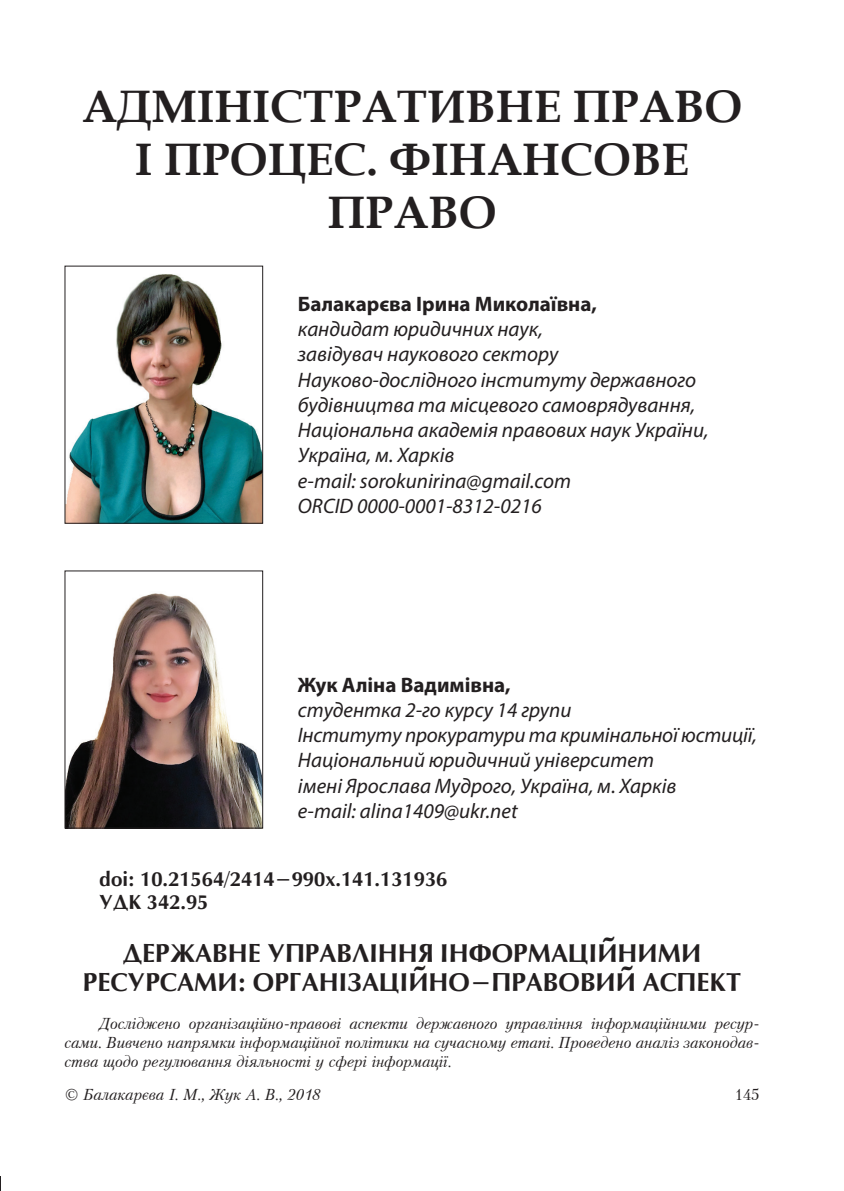
<style>
.page{position:relative;width:844px;height:1191px;background:#fff}
.page>*{position:absolute;margin:0;border:0;box-sizing:border-box;transform-origin:0 0}
.t1{font:700 45.5px/52.5px "Book Antiqua";color:#231f20;text-align:center}
.t2{font:700 24.5px/29.4px "Opium";color:#231f20;text-align:center}
.t3{font:italic 21px/25.2px "Myriad Pro";color:#231f20}
.t4{font:700 21px "Myriad Pro";color:#231f20}
.t5{font:700 19.25px/22.8px "Opium";color:#231f20}
.t6{font:italic 15.75px/18.9px "Petersburg CTT";color:#231f20;text-align:justify}
.t7{font:15.75px "Petersburg CTT";color:#231f20}
</style>
<div class="page">
<svg style="left:0;top:1176px;width:1px;height:15px"></svg>
<img style="left:66px;top:274px;width:195px;height:248px">
<div style="left:64px;top:266px;width:199px;height:258px;border:1px solid #231f20"></div>
<img style="left:66px;top:593px;width:195px;height:233px">
<div style="left:64px;top:570px;width:199px;height:258px;border:1px solid #231f20"></div>
<h1 class="t1" style="left:82px;top:81px;width:662px">АДМІНІСТРАТИВНЕ ПРАВО<br>І ПРОЦЕС. ФІНАНСОВЕ<br>ПРАВО</h1>
<p class="t4" style="left:298px;top:290px;width:300px">Балакарєва Ірина Миколаївна,</p>
<p class="t3" style="left:298px;top:316px;width:412px">кандидат юридичних наук,<br>завідувач наукового сектору Науково-дослідного інституту державного будівництва та місцевого самоврядування, Національна академія правових наук України, Україна, м. Харків<br>e-mail: sorokunirina@gmail.com<br>ORCID 0000-0001-8312-0216</p>
<p class="t4" style="left:298px;top:671px;width:214px">Жук Аліна Вадимівна,</p>
<p class="t3" style="left:298px;top:697px;width:460px">студентка 2-го курсу 14 групи<br>Інституту прокуратури та кримінальної юстиції, Національний юридичний університет<br>імені Ярослава Мудрого, Україна, м. Харків<br>e-mail: alina1409@ukr.net</p>
<p class="t5" style="left:99px;top:868px;width:349px">doi: 10.21564/2414-990x.141.131936<br>УДК 342.95</p>
<p class="t2" style="left:83px;top:937px;width:659px">Державне управління інформаційними ресурсами: організаційно-правовий аспект</p>
<p class="t6" style="left:64px;top:1014px;width:696px;text-indent:35px">Досліджено організаційно-правові аспекти державного управління інформаційними ресур&shy;сами. Вивчено напрямки інформаційної політики на сучасному етапі. Проведено аналіз законодав&shy;ства щодо регулювання діяльності у сфері інформації.</p>
<p class="t6" style="left:64px;top:1085px;width:257px">© Балакарєва І. М., Жук А. В., 2018</p>
<p class="t7" style="left:734px;top:1085px;width:26px">145</p>
</div>
